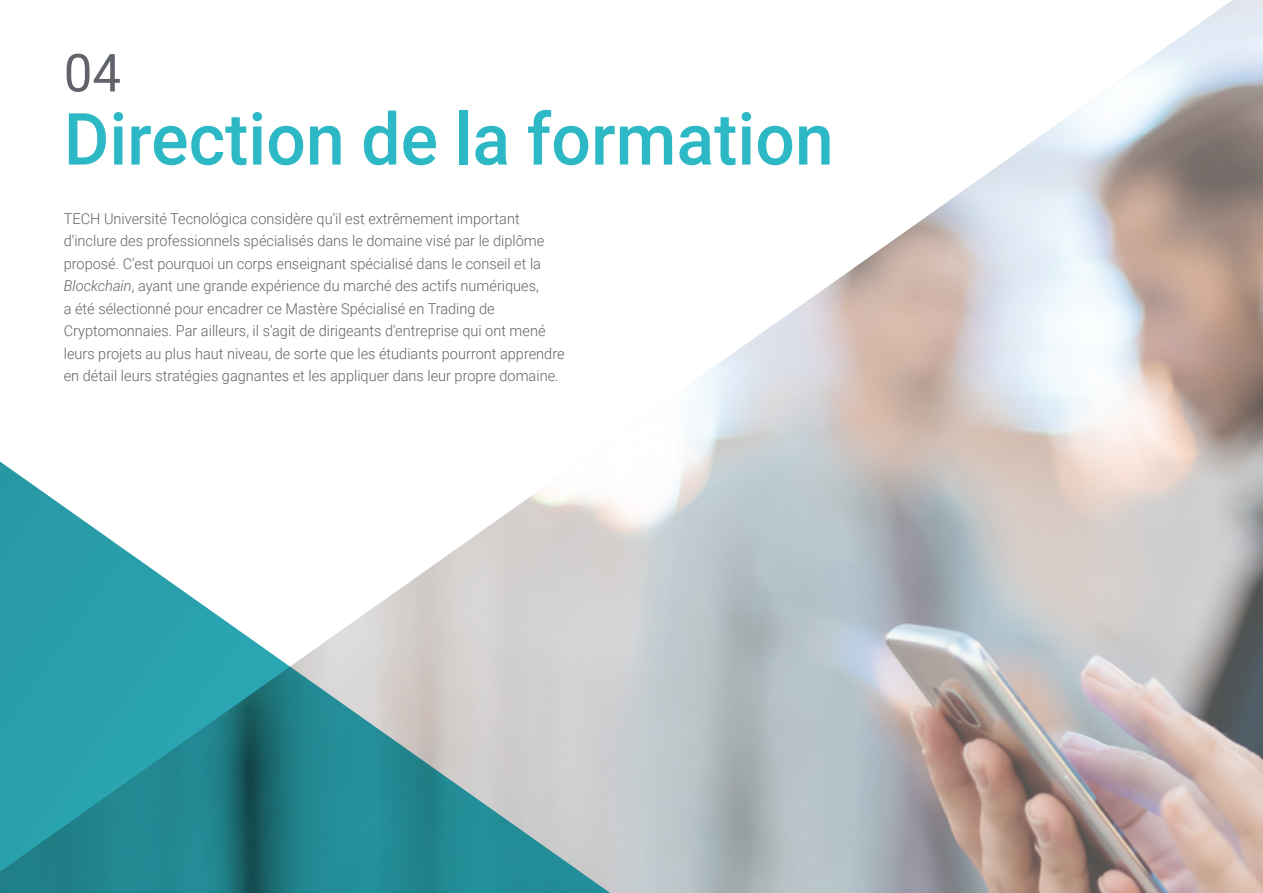
<style>
.page{position:relative;width:1263px;height:893px;background:#fff}
.page>*{position:absolute;margin:0;border:0;box-sizing:border-box;transform-origin:0 0}
.t1{font:500 72px "Roboto";color:#2db8c5}
.t2{font:52.5px "Roboto";color:#61646a}
.t3{font:300 15px/22.5px "Roboto";color:#61646a}
.s1{font-style:italic}
</style>
<div class="page">
<img style="left:640px;top:0;width:623px;height:893px">
<svg style="left:0;top:461px;width:640px;height:432px"></svg>
<h2 class="t2" style="left:64px;top:36px;width:59px">04</h2>
<h1 class="t1" style="left:64px;top:89px;width:771px">Direction de la formation</h1>
<p class="t3" style="left:64px;top:207px;width:502px">TECH Université Tecnológica considère qu'il est extrêmement important d'inclure des professionnels spécialisés dans le domaine visé par le diplôme proposé. C'est pourquoi un corps enseignant spécialisé dans le conseil et la <span class="s1">Blockchain</span>, ayant une grande expérience du marché des actifs numériques,<br>a été sélectionné pour encadrer ce Mastère Spécialisé en Trading de Cryptomonnaies. Par ailleurs, il s'agit de dirigeants d'entreprise qui ont mené leurs projets au plus haut niveau, de sorte que les étudiants pourront apprendre en détail leurs stratégies gagnantes et les appliquer dans leur propre domaine.</p>
</div>
